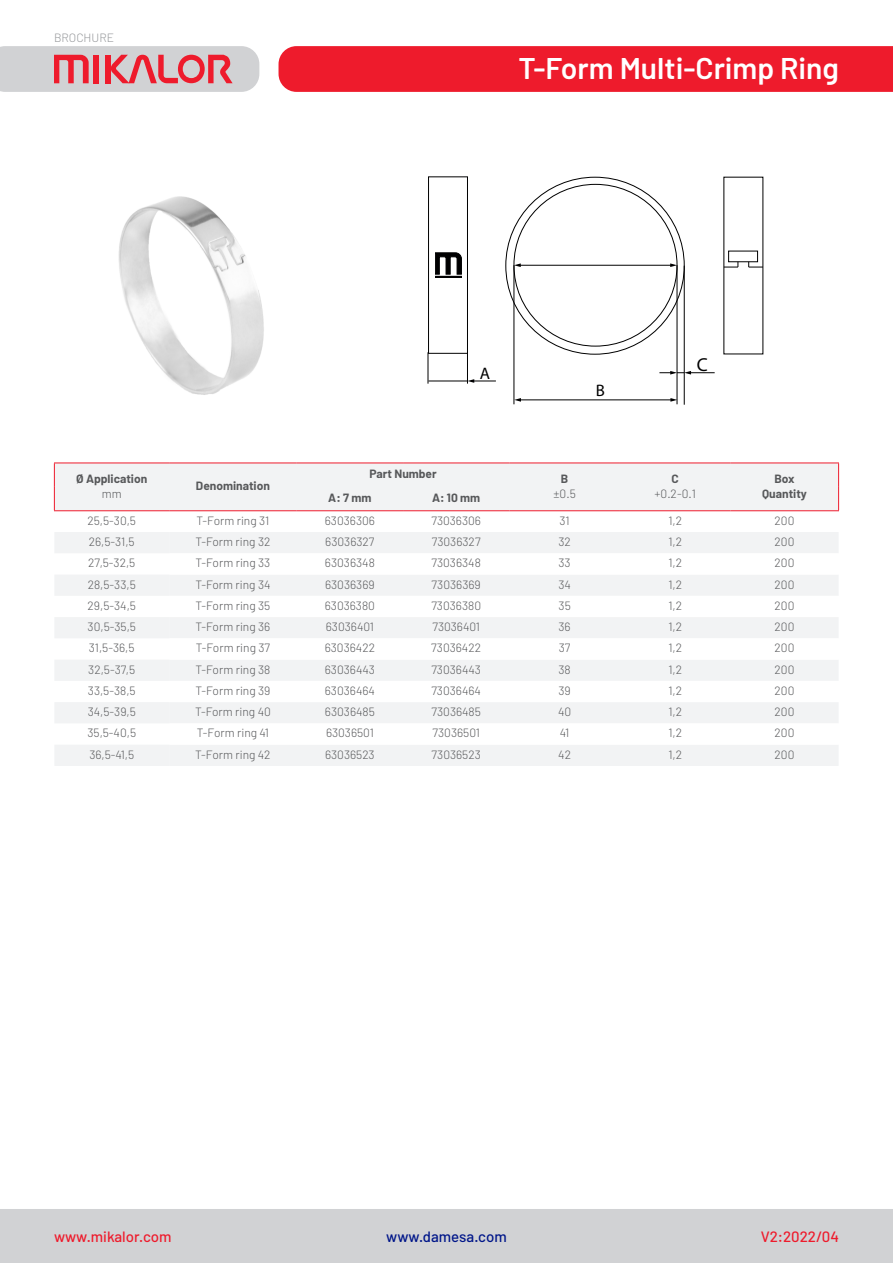
<style>
.page{position:relative;width:893px;height:1263px;background:#fff}
.page>*{position:absolute;margin:0;border:0;box-sizing:border-box;transform-origin:0 0}
.t1{font:600 30px "Barlow";color:#fff}
.t2{font:18.75px "Myriad Pro";color:#000001}
.t3{font:16.65px "Myriad Pro";color:#000001}
.t4{font:500 15px "Barlow";color:#ee1b2c}
.t5{font:500 15px "Barlow";color:#001689}
.t6{font:300 12px "Barlow";color:#57585a}
.t7{font:700 12px "Barlow";color:#57585a}
.t8{font:300 12px "Barlow";color:#939598}
</style>
<div class="page">
<div style="left:0;top:1209px;width:893px;height:54px;background:#d1d2d4"></div>
<div style="left:169px;top:464px;width:669px;height:302px;background:#f2f3f4"></div>
<svg style="left:169px;top:511px;width:670px;height:234px"></svg>
<hr style="left:169px;top:463px;width:128px;height:1px;background:#ee1b2c">
<svg style="left:54px;top:463px;width:115px;height:303px"></svg>
<hr style="left:169px;top:510px;width:128px;height:1px;background:#ee1b2c">
<hr style="left:297px;top:463px;width:106px;height:1px;background:#ee1b2c">
<hr style="left:403px;top:463px;width:106px;height:1px;background:#ee1b2c">
<hr style="left:509px;top:463px;width:111px;height:1px;background:#ee1b2c">
<hr style="left:620px;top:463px;width:110px;height:1px;background:#ee1b2c">
<hr style="left:730px;top:463px;width:109px;height:1px;background:#ee1b2c">
<svg style="left:838px;top:463px;width:1px;height:47px"></svg>
<hr style="left:509px;top:510px;width:111px;height:1px;background:#ee1b2c">
<hr style="left:620px;top:510px;width:110px;height:1px;background:#ee1b2c">
<hr style="left:730px;top:510px;width:109px;height:1px;background:#ee1b2c">
<hr style="left:297px;top:510px;width:106px;height:1px;background:#ee1b2c">
<hr style="left:403px;top:510px;width:106px;height:1px;background:#ee1b2c">
<img style="left:118px;top:196px;width:146px;height:199px">
<div style="left:428px;top:177px;width:40px;height:177px;border:1px solid #000001"></div>
<hr style="left:428px;top:352px;width:1px;height:32px;background:#000001">
<hr style="left:467px;top:352px;width:1px;height:32px;background:#000001">
<hr style="left:428px;top:381px;width:39px;height:1px;background:#000001">
<hr style="left:519px;top:265px;width:152px;height:1px;background:#000001">
<svg style="left:514px;top:263px;width:7px;height:4px"></svg>
<svg style="left:670px;top:263px;width:7px;height:4px"></svg>
<hr style="left:514px;top:265px;width:1px;height:139px;background:#000001">
<hr style="left:677px;top:265px;width:1px;height:139px;background:#000001">
<hr style="left:520px;top:400px;width:152px;height:1px;background:#000001">
<svg style="left:514px;top:398px;width:7px;height:4px"></svg>
<svg style="left:670px;top:398px;width:7px;height:4px"></svg>
<hr style="left:684px;top:266px;width:1px;height:139px;background:#000001">
<svg style="left:468px;top:379px;width:28px;height:4px"></svg>
<svg style="left:435px;top:253px;width:26px;height:24px"></svg>
<div style="left:728px;top:251px;width:30px;height:11px;border:1px solid #000001"></div>
<svg style="left:724px;top:262px;width:15px;height:6px"></svg>
<svg style="left:748px;top:262px;width:15px;height:6px"></svg>
<svg style="left:659px;top:371px;width:56px;height:3px"></svg>
<div style="left:279px;top:46px;width:614px;height:46px;background:#ee1b2c"></div>
<svg style="left:0;top:46px;width:259px;height:46px"></svg>
<p class="t8" style="left:54px;top:30px;width:62px">BROCHURE</p>
<p class="t1" style="left:518px;top:50px;width:322px">T-Form Multi-Crimp Ring</p>
<p class="t7" style="left:76px;top:471px;width:73px">Ø Application</p>
<p class="t6" style="left:102px;top:486px;width:21px">mm</p>
<p class="t7" style="left:196px;top:478px;width:76px">Denomination</p>
<p class="t7" style="left:369px;top:467px;width:69px">Part Number</p>
<p class="t3" style="left:480px;top:363px;width:12px">A</p>
<p class="t7" style="left:328px;top:490px;width:45px">A: 7 mm</p>
<p class="t7" style="left:432px;top:490px;width:50px">A: 10 mm</p>
<p class="t3" style="left:596px;top:381px;width:11px">B</p>
<p class="t7" style="left:561px;top:471px;width:9px">B</p>
<p class="t6" style="left:554px;top:486px;width:24px">±0.5</p>
<p class="t2" style="left:697px;top:353px;width:12px">C</p>
<p class="t7" style="left:672px;top:471px;width:9px">C</p>
<p class="t6" style="left:654px;top:486px;width:43px">+0.2-0.1</p>
<p class="t7" style="left:774px;top:471px;width:22px">Box</p>
<p class="t7" style="left:762px;top:486px;width:46px">Quantity</p>
<p class="t6" style="left:88px;top:513px;width:50px">25,5-30,5</p>
<p class="t6" style="left:197px;top:513px;width:74px">T-Form ring 31</p>
<p class="t6" style="left:325px;top:513px;width:52px">63036306</p>
<p class="t6" style="left:431px;top:513px;width:51px">73036306</p>
<p class="t6" style="left:560px;top:513px;width:12px">31</p>
<p class="t6" style="left:668px;top:513px;width:15px">1,2</p>
<p class="t6" style="left:775px;top:513px;width:21px">200</p>
<p class="t6" style="left:89px;top:534px;width:47px">26,5-31,5</p>
<p class="t6" style="left:195px;top:534px;width:77px">T-Form ring 32</p>
<p class="t6" style="left:325px;top:534px;width:51px">63036327</p>
<p class="t6" style="left:432px;top:534px;width:50px">73036327</p>
<p class="t6" style="left:558px;top:534px;width:14px">32</p>
<p class="t6" style="left:668px;top:534px;width:15px">1,2</p>
<p class="t6" style="left:775px;top:534px;width:21px">200</p>
<p class="t6" style="left:88px;top:556px;width:49px">27,5-32,5</p>
<p class="t6" style="left:196px;top:556px;width:76px">T-Form ring 33</p>
<p class="t6" style="left:325px;top:556px;width:51px">63036348</p>
<p class="t6" style="left:431px;top:556px;width:51px">73036348</p>
<p class="t6" style="left:559px;top:556px;width:14px">33</p>
<p class="t6" style="left:668px;top:556px;width:15px">1,2</p>
<p class="t6" style="left:775px;top:556px;width:21px">200</p>
<p class="t6" style="left:88px;top:577px;width:49px">28,5-33,5</p>
<p class="t6" style="left:195px;top:577px;width:77px">T-Form ring 34</p>
<p class="t6" style="left:325px;top:577px;width:51px">63036369</p>
<p class="t6" style="left:432px;top:577px;width:51px">73036369</p>
<p class="t6" style="left:558px;top:577px;width:14px">34</p>
<p class="t6" style="left:668px;top:577px;width:15px">1,2</p>
<p class="t6" style="left:775px;top:577px;width:21px">200</p>
<p class="t6" style="left:88px;top:598px;width:50px">29,5-34,5</p>
<p class="t6" style="left:196px;top:598px;width:76px">T-Form ring 35</p>
<p class="t6" style="left:325px;top:598px;width:52px">63036380</p>
<p class="t6" style="left:431px;top:598px;width:51px">73036380</p>
<p class="t6" style="left:559px;top:598px;width:14px">35</p>
<p class="t6" style="left:668px;top:598px;width:15px">1,2</p>
<p class="t6" style="left:775px;top:598px;width:21px">200</p>
<p class="t6" style="left:88px;top:619px;width:50px">30,5-35,5</p>
<p class="t6" style="left:196px;top:619px;width:76px">T-Form ring 36</p>
<p class="t6" style="left:326px;top:619px;width:50px">63036401</p>
<p class="t6" style="left:432px;top:619px;width:49px">73036401</p>
<p class="t6" style="left:559px;top:619px;width:14px">36</p>
<p class="t6" style="left:668px;top:619px;width:15px">1,2</p>
<p class="t6" style="left:775px;top:619px;width:21px">200</p>
<p class="t6" style="left:89px;top:641px;width:47px">31,5-36,5</p>
<p class="t6" style="left:196px;top:641px;width:76px">T-Form ring 37</p>
<p class="t6" style="left:325px;top:641px;width:52px">63036422</p>
<p class="t6" style="left:431px;top:641px;width:51px">73036422</p>
<p class="t6" style="left:559px;top:641px;width:13px">37</p>
<p class="t6" style="left:668px;top:641px;width:15px">1,2</p>
<p class="t6" style="left:775px;top:641px;width:21px">200</p>
<p class="t6" style="left:88px;top:662px;width:48px">32,5-37,5</p>
<p class="t6" style="left:196px;top:662px;width:76px">T-Form ring 38</p>
<p class="t6" style="left:325px;top:662px;width:52px">63036443</p>
<p class="t6" style="left:431px;top:662px;width:51px">73036443</p>
<p class="t6" style="left:558px;top:662px;width:14px">38</p>
<p class="t6" style="left:668px;top:662px;width:15px">1,2</p>
<p class="t6" style="left:775px;top:662px;width:21px">200</p>
<p class="t6" style="left:88px;top:683px;width:49px">33,5-38,5</p>
<p class="t6" style="left:195px;top:683px;width:76px">T-Form ring 39</p>
<p class="t6" style="left:325px;top:683px;width:52px">63036464</p>
<p class="t6" style="left:431px;top:683px;width:51px">73036464</p>
<p class="t6" style="left:558px;top:683px;width:14px">39</p>
<p class="t6" style="left:668px;top:683px;width:15px">1,2</p>
<p class="t6" style="left:775px;top:683px;width:21px">200</p>
<p class="t6" style="left:88px;top:704px;width:50px">34,5-39,5</p>
<p class="t6" style="left:195px;top:704px;width:77px">T-Form ring 40</p>
<p class="t6" style="left:325px;top:704px;width:51px">63036485</p>
<p class="t6" style="left:431px;top:704px;width:51px">73036485</p>
<p class="t6" style="left:558px;top:704px;width:15px">40</p>
<p class="t6" style="left:668px;top:704px;width:15px">1,2</p>
<p class="t6" style="left:775px;top:704px;width:21px">200</p>
<p class="t6" style="left:87px;top:726px;width:50px">35,5-40,5</p>
<p class="t6" style="left:197px;top:726px;width:74px">T-Form ring 41</p>
<p class="t6" style="left:326px;top:726px;width:49px">63036501</p>
<p class="t6" style="left:433px;top:726px;width:49px">73036501</p>
<p class="t6" style="left:560px;top:726px;width:11px">41</p>
<p class="t6" style="left:668px;top:726px;width:15px">1,2</p>
<p class="t6" style="left:775px;top:726px;width:21px">200</p>
<p class="t6" style="left:89px;top:747px;width:46px">36,5-41,5</p>
<p class="t6" style="left:195px;top:747px;width:77px">T-Form ring 42</p>
<p class="t6" style="left:325px;top:747px;width:51px">63036523</p>
<p class="t6" style="left:432px;top:747px;width:51px">73036523</p>
<p class="t6" style="left:558px;top:747px;width:14px">42</p>
<p class="t6" style="left:668px;top:747px;width:15px">1,2</p>
<p class="t6" style="left:775px;top:747px;width:21px">200</p>
<p class="t4" style="left:54px;top:1228px;width:119px">www.mikalor.com</p>
<p class="t5" style="left:386px;top:1228px;width:122px">www.damesa.com</p>
<p class="t4" style="left:761px;top:1228px;width:80px">V2:2022/04</p>
</div>
